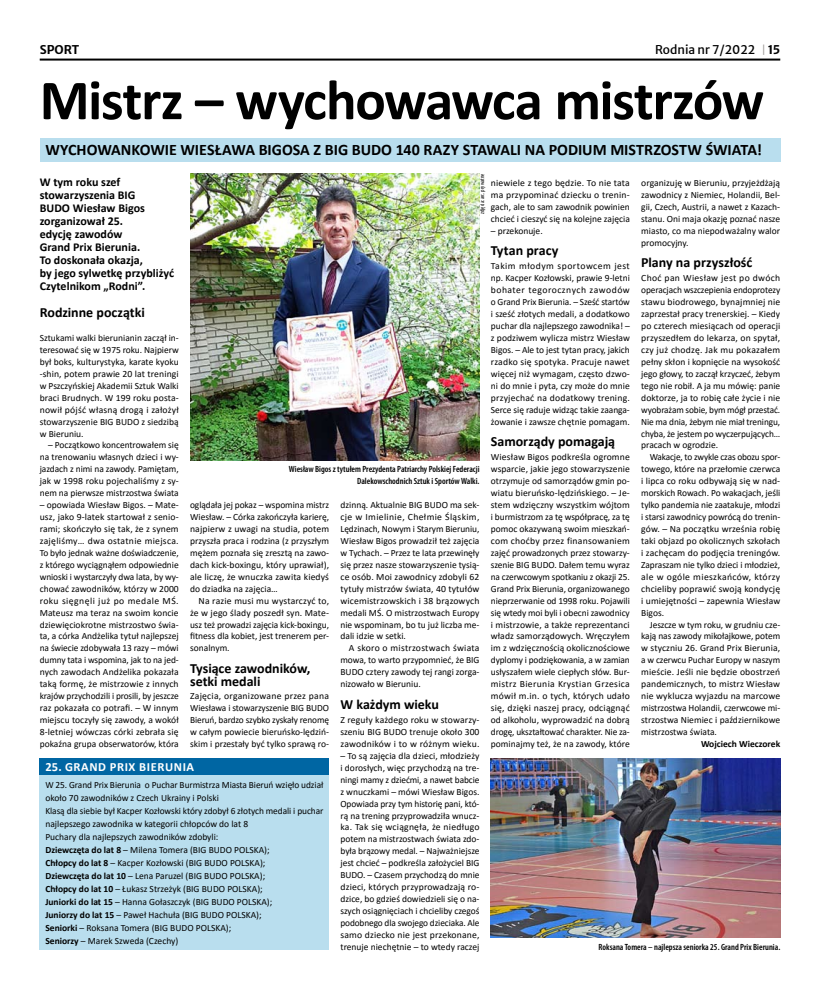
<style>
.page{position:relative;width:820px;height:993px;background:#fff}
.page>*{position:absolute;margin:0;border:0;box-sizing:border-box;transform-origin:0 0}
.t1{font:700 57px "Calibri";letter-spacing:-.025em;color:#000}
.t2{font:700 16px "Calibri";color:#000}
.t3{font:700 14px/13px "Calibri";letter-spacing:-.005em;color:#000}
.t4{font:700 12.5px "Calibri";letter-spacing:.05em;color:#fff}
.t5{font:700 12px/13px "Calibri";color:#000}
.t6{font:12px "Merriweather Sans";color:#000}
.t7{font:700 12px "Merriweather Sans";color:#000}
.t8{font:9.5px/11.9px "Calibri";color:#000;text-align:justify}
.t9{font:700 9.5px "Calibri";color:#000}
.t10{font:600 condensed 9px/11.9px "Myriad Pro";color:#000;text-align:right}
.t11{font:condensed 6px "Myriad Pro";color:#000}
.s1{font-family:"DIN Pro";color:#999694}
.s2{font-weight:700}
</style>
<div class="page">
<hr style="left:40px;top:59px;width:740px;height:2px;background:#000">
<div style="left:40px;top:138px;width:740px;height:24px;background:#b9deee"></div>
<div style="left:40px;top:774px;width:289px;height:175px;background:#b9deee"></div>
<div style="left:40px;top:758px;width:289px;height:16px;background:#0066a3"></div>
<img style="left:190px;top:174px;width:289px;height:286px">
<img style="left:490px;top:758px;width:290px;height:179px">
<p class="t7" style="left:40px;top:39px;width:41px">SPORT</p>
<p class="t6" style="left:655px;top:39px;width:127px">Rodnia nr 7/2022 <span class="s1">|</span> <span class="s2">15</span></p>
<h1 class="t1" style="left:40px;top:60px;width:725px">Mistrz – wychowawca mistrzów</h1>
<h2 class="t2" style="left:45px;top:138px;width:53px">Wychowankowi</h2>
<h2 class="t2" style="left:169px;top:138px;width:65px">e Wiesława</h2>
<h2 class="t2" style="left:258px;top:138px;width:19px">Bigosa</h2>
<h2 class="t2" style="left:313px;top:138px;width:159px">z BIG BUDO 140 razy stawali</h2>
<h2 class="t2" style="left:524px;top:138px;width:33px">na podi</h2>
<h2 class="t2" style="left:582px;top:138px;width:39px">um mistrzostw</h2>
<h2 class="t2" style="left:705px;top:138px;width:10px">świata</h2>
<h2 class="t2" style="left:756px;top:138px;width:7px">!</h2>
<p class="t11" style="left:478px;top:214px;width:42px;rotate:-90deg">zdjęcia: arc. prywatne</p>
<p class="t5" style="left:40px;top:175px;width:136px">W tym roku szef stowarzyszenia BIG<br>BUDO Wiesław Bigos zorganizował 25.<br>edycję zawodów<br>Grand Prix Bierunia.<br>To doskonała okazja,<br>by jego sylwetkę przybliżyć<br>Czytelnikom „Rodni”.</p>
<h3 class="t3" style="left:40px;top:305px;width:107px">Rodzinne początki</h3>
<p class="t8" style="left:40px;top:331px;width:140px">Sztukami walki bierunianin zaczął in&shy;teresować się w 1975 roku. Najpierw był boks, kulturystyka, karate kyoku -shin, potem prawie 20 lat treningi w Pszczyńskiej Akademii Sztuk Walki braci Brudnych. W 199 roku posta&shy;nowił pójść własną drogą i założył stowarzyszenie BIG BUDO z siedzibą w Bieruniu.</p>
<p class="t8" style="left:40px;top:439px;width:140px;text-indent:9px">– Początkowo koncentrowałem się na trenowaniu własnych dzieci i wy&shy;jazdach z nimi na zawody. Pamiętam, jak w 1998 roku pojechaliśmy z sy&shy;nem na pierwsze mistrzostwa świata</p>
<p class="t8" style="left:40px;top:498px;width:140px">– opowiada Wiesław Bigos. – Mate&shy;usz, jako 9-latek startował z senio&shy;rami; skończyło się tak, że z synem zajęliśmy… dwa ostatnie miejsca.<br>To było jednak ważne doświadczenie, z którego wyciągnąłem odpowiednie wnioski i wystarczyły dwa lata, by wy&shy;chować zawodników, którzy w 2000 roku sięgnęli już po medale MŚ.<br>Mateusz ma teraz na swoim koncie dziewięciokrotne mistrzostwo świa&shy;ta, a córka Andżelika tytuł najlepszej na świecie zdobywała 13 razy – mówi dumny tata i wspomina, jak to na jed&shy;nych zawodach Andżelika pokazała taką formę, że mistrzowie z innych krajów przychodzili i prosili, by jeszcze raz pokazała co potrafi. – W innym miejscu toczyły się zawody, a wokół 8-letniej wówczas córki zebrała się pokaźna grupa obserwatorów, która</p>
<p class="t8" style="left:190px;top:498px;width:140px">oglądała jej pokaz – wspomina mistrz Wiesław. – Córka zakończyła karierę, najpierw z uwagi na studia, potem przyszła praca i rodzina (z przyszłym mężem poznała się zresztą na zawo&shy;dach kick-boxingu, który uprawiał), ale liczę, że wnuczka zawita kiedyś do dziadka na zajęcia…</p>
<p class="t8" style="left:490px;top:176px;width:140px">niewiele z tego będzie. To nie tata ma przypominać dziecku o trenin&shy;gach, ale to sam zawodnik powinien chcieć i cieszyć się na kolejne zajęcia</p>
<p class="t8" style="left:490px;top:224px;width:53px">– przekonuje.</p>
<h3 class="t3" style="left:490px;top:243px;width:69px">Tytan pracy</h3>
<p class="t8" style="left:490px;top:260px;width:140px">Takim młodym sportowcem jest np. Kacper Kozłowski, prawie 9-letni bohater tegorocznych zawodów o Grand Prix Bierunia. – Sześć startów i sześć złotych medali, a dodatkowo puchar dla najlepszego zawodnika! – z podziwem wylicza mistrz Wiesław Bigos. – Ale to jest tytan pracy, jakich rzadko się spotyka. Pracuje nawet więcej niż wymagam, często dzwo&shy;ni do mnie i pyta, czy może do mnie przyjechać na dodatkowy trening.<br>Serce się raduje widząc takie zaanga&shy;żowanie i zawsze chętnie pomagam.</p>
<h3 class="t3" style="left:490px;top:434px;width:126px">Samorządy pomagają</h3>
<p class="t8" style="left:490px;top:451px;width:140px">Wiesław Bigos podkreśla ogromne wsparcie, jakie jego stowarzyszenie otrzymuje od samorządów gmin po&shy;wiatu bieruńsko-lędzińskiego. – Je&shy;stem wdzięczny wszystkim wójtom i burmistrzom za tę współpracę, za tę pomoc okazywaną swoim mieszkań&shy;com choćby przez finansowaniem zajęć prowadzonych przez stowarzy&shy;szenie BIG BUDO. Dałem temu wyraz na czerwcowym spotkaniu z okazji 25.<br>Grand Prix Bierunia, organizowanego nieprzerwanie od 1998 roku. Pojawili się wtedy moi byli i obecni zawodnicy i mistrzowie, a także reprezentanci władz samorządowych. Wręczyłem im z wdzięcznością okolicznościowe dyplomy i podziękowania, a w zamian usłyszałem wiele ciepłych słów. Bur&shy;mistrz Bierunia Krystian Grzesica mówił m.in. o tych, których udało się, dzięki naszej pracy, odciągnąć od alkoholu, wyprowadzić na dobrą drogę, ukształtować charakter. Nie za&shy;pominajmy też, że na zawody, które</p>
<p class="t8" style="left:641px;top:176px;width:140px">organizuję w Bieruniu, przyjeżdżają zawodnicy z Niemiec, Holandii, Bel&shy;gii, Czech, Austrii, a nawet z Kazach&shy;stanu. Oni maja okazję poznać nasze miasto, co ma niepodważalny walor promocyjny.</p>
<h3 class="t3" style="left:641px;top:255px;width:113px">Plany na przyszłość</h3>
<p class="t8" style="left:641px;top:272px;width:140px">Choć pan Wiesław jest po dwóch operacjach wszczepienia endoprotezy stawu biodrowego, bynajmniej nie zaprzestał pracy trenerskiej. – Kiedy po czterech miesiącach od operacji przyszedłem do lekarza, on spytał, czy już chodzę. Jak mu pokazałem pełny skłon i kopnięcie na wysokość jego głowy, to zaczął krzyczeć, żebym tego nie robił. A ja mu mówię: panie doktorze, ja to robię całe życie i nie wyobrażam sobie, bym mógł przestać.<br>Nie ma dnia, żebym nie miał treningu, chyba, że jestem po wyczerpujących… pracach w ogrodzie.</p>
<p class="t8" style="left:641px;top:451px;width:140px;text-indent:9px">Wakacje, to zwykle czas obozu spor&shy;towego, które na przełomie czerwca i lipca co roku odbywają się w nad&shy;morskich Rowach. Po wakacjach, jeśli tylko pandemia nie zaatakuje, młodzi i starsi zawodnicy powrócą do trenin&shy;gów. – Na początku września robię taki objazd po okolicznych szkołach i zachęcam do podjęcia treningów.<br>Zapraszam nie tylko dzieci i młodzież, ale w ogóle mieszkańców, którzy chcieliby poprawić swoją kondycję i umiejętności – zapewnia Wiesław Bigos.</p>
<p class="t8" style="left:641px;top:618px;width:140px;text-indent:9px">Jeszcze w tym roku, w grudniu cze&shy;kają nas zawody mikołajkowe, potem w styczniu 26. Grand Prix Bierunia, a w czerwcu Puchar Europy w naszym mieście. Jeśli nie będzie obostrzeń pandemicznych, to mistrz Wiesław nie wyklucza wyjazdu na marcowe mistrzostwa Holandii, czerwcowe mi&shy;strzostwa Niemiec i październikowe mistrzostwa świata.</p>
<p class="t9" style="left:700px;top:736px;width:81px">Wojciech Wieczorek</p>
<p class="t10" style="left:289px;top:463px;width:192px">Wiesław Bigos z tytułem Prezydenta Patriarchy Polskiej Federacji<br>Dalekowschodnich Sztuk i Sportów Walki.</p>
<p class="t8" style="left:340px;top:498px;width:140px">dzinną. Aktualnie BIG BUDO ma sek&shy;cje w Imielinie, Chełmie Śląskim, Lędzinach, Nowym i Starym Bieruniu, Wiesław Bigos prowadził też zajęcia w Tychach. – Przez te lata przewinęły się przez nasze stowarzyszenie tysią&shy;ce osób. Moi zawodnicy zdobyli 62 tytuły mistrzów świata, 40 tytułów wicemistrzowskich i 38 brązowych medali MŚ. O mistrzostwach Europy nie wspominam, bo tu już liczba me&shy;dali idzie w setki.</p>
<p class="t8" style="left:340px;top:641px;width:140px;text-indent:9px">A skoro o mistrzostwach świata mowa, to warto przypomnieć, że BIG BUDO cztery zawody tej rangi zorga&shy;nizowało w Bieruniu.</p>
<h3 class="t3" style="left:340px;top:697px;width:100px">W każdym wieku</h3>
<p class="t8" style="left:340px;top:713px;width:140px">Z reguły każdego roku w stowarzy&shy;szeniu BIG BUDO trenuje około 300 zawodników i to w różnym wieku.</p>
<p class="t8" style="left:340px;top:749px;width:140px">– To są zajęcia dla dzieci, młodzieży i dorosłych, więc przychodzą na tre&shy;ningi mamy z dziećmi, a nawet babcie z wnuczkami – mówi Wiesław Bigos.<br>Opowiada przy tym historię pani, któ&shy;rą na trening przyprowadziła wnucz&shy;ka. Tak się wciągnęła, że niedługo potem na mistrzostwach świata zdo&shy;była brązowy medal. – Najważniejsze jest chcieć – podkreśla założyciel BIG BUDO. – Czasem przychodzą do mnie dzieci, których przyprowadzają ro&shy;dzice, bo gdzieś dowiedzieli się o na&shy;szych osiągnięciach i chcieliby czegoś podobnego dla swojego dzieciaka. Ale samo dziecko nie jest przekonane, trenuje niechętnie – to wtedy raczej</p>
<p class="t8" style="left:190px;top:594px;width:140px;text-indent:9px">Na razie musi mu wystarczyć to, że w jego ślady poszedł syn. Mate&shy;usz też prowadzi zajęcia kick-boxingu, fitness dla kobiet, jest trenerem per&shy;sonalnym.</p>
<h3 class="t3" style="left:190px;top:661px;width:122px">Tysiące zawodników, setki medali</h3>
<p class="t8" style="left:190px;top:689px;width:140px">Zajęcia, organizowane przez pana Wiesława i stowarzyszenie BIG BUDO Bieruń, bardzo szybko zyskały renomę w całym powiecie bieruńsko-lędziń&shy;skim i przestały być tylko sprawą ro-</p>
<h3 class="t4" style="left:45px;top:757px;width:37px">25. Grand</h3>
<h3 class="t4" style="left:110px;top:757px;width:72px">Prix Bierunia</h3>
<p class="t8" style="left:45px;top:777px;width:279px;line-height:13px;text-align:left">W 25. Grand Prix Bierunia o Puchar Burmistrza Miasta Bieruń wzięło udział około 70 zawodników z Czech Ukrainy i Polski<br>Klasą dla siebie był Kacper Kozłowski który zdobył 6 złotych medali i puchar najlepszego zawodnika w kategorii chłopców do lat 8<br>Puchary dla najlepszych zawodników zdobyli:<br><span class="s2">Dziewczęta do lat 8</span> – Milena Tomera (BIG BUDO POLSKA);<br><span class="s2">Chłopcy do lat 8</span> – Kacper Kozłowski (BIG BUDO POLSKA);<br><span class="s2">Dziewczęta do lat 10</span> – Lena Paruzel (BIG BUDO POLSKA);<br><span class="s2">Chłopcy do lat 10</span> – Łukasz Strzeżyk (BIG BUDO POLSKA);<br><span class="s2">Juniorki do lat 15</span> – Hanna Gołaszczyk (BIG BUDO POLSKA);<br><span class="s2">Juniorzy do lat 15</span> – Paweł Hachuła (BIG BUDO POLSKA);<br><span class="s2">Seniorki</span> – Roksana Tomera (BIG BUDO POLSKA);<br><span class="s2">Seniorzy</span> – Marek Szweda (Czechy)</p>
<p class="t10" style="left:598px;top:940px;width:183px">Roksana Tomera – najlepsza seniorka 25. Grand Prix Bierunia.</p>
</div>
